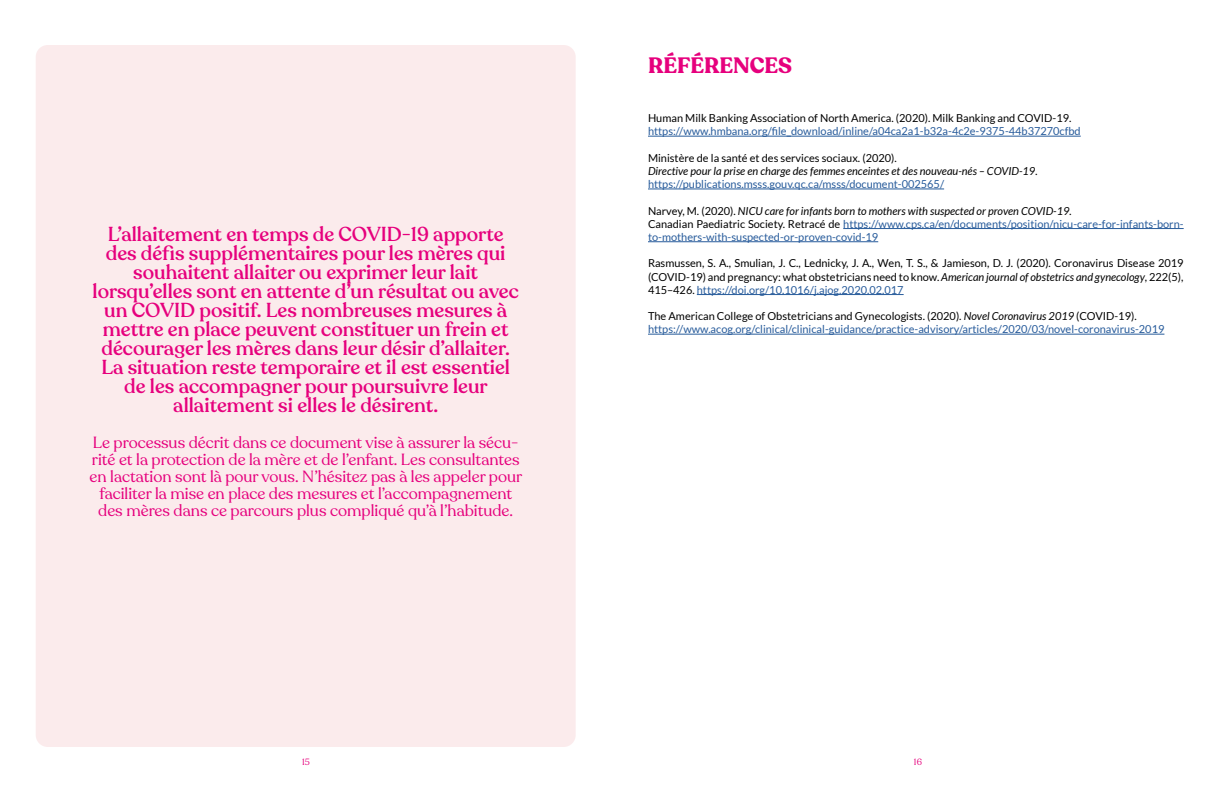
<style>
.page{position:relative;width:1224px;height:792px;background:#fff}
.page>*{position:absolute;margin:0;border:0;box-sizing:border-box;transform-origin:0 0}
.t1{font:700 22px "Recoleta";color:#e6007d}
.t2{font:500 20px/19px "Recoleta";color:#e6007d;text-align:center}
.t3{font:16px/17px "Recoleta";color:#e6007d;text-align:center}
.t4{font:11px/13.2px "Lato";color:#275b9b}
.t5{font:11px/13.2px "Lato";color:#000;text-align:justify}
.t6{font:italic 11px "Lato";color:#000}
.t7{font:9px "Recoleta";color:#e6007d}
.s1{color:#000}
.s2{font-style:italic;color:#000}
.s3{font-style:italic}
.s4{color:#275b9b}
</style>
<div class="page">
<div style="left:36px;top:45px;width:540px;height:702px;background:#fbebec;border-radius:12px"></div>
<hr style="left:648px;top:136px;width:433px;height:1px;background:#275b9b">
<hr style="left:648px;top:189px;width:296px;height:1px;background:#275b9b">
<hr style="left:843px;top:228px;width:341px;height:1px;background:#275b9b">
<hr style="left:648px;top:241px;width:230px;height:1px;background:#275b9b">
<hr style="left:697px;top:294px;width:207px;height:1px;background:#275b9b">
<hr style="left:648px;top:334px;width:516px;height:1px;background:#275b9b">
<p class="t2" style="left:93px;top:225px;width:428px">L’allaitement en temps de COVID-19 apporte des défis supplémentaires pour les mères qui souhaitent allaiter ou exprimer leur lait lorsqu’elles sont en attente d’un résultat ou avec un COVID positif. Les nombreuses mesures à mettre en place peuvent constituer un frein et décourager les mères dans leur désir d’allaiter.<br>La situation reste temporaire et il est essentiel de les accompagner pour poursuivre leur allaitement si elles le désirent.</p>
<p class="t3" style="left:90px;top:434px;width:434px">Le processus décrit dans ce document vise à assurer la sécu&shy;rité et la protection de la mère et de l’enfant. Les consultantes en lactation sont là pour vous. N’hésitez pas à les appeler pour faciliter la mise en place des mesures et l’accompagnement des mères dans ce parcours plus compliqué qu’à l’habitude.</p>
<h1 class="t1" style="left:648px;top:52px;width:146px">RÉFÉRENCES</h1>
<p class="t5" style="left:648px;top:112px;width:425px">Human Milk Banking Association of North America. (2020). Milk Banking and COVID-19.</p>
<p class="t4" style="left:648px;top:125px;width:434px">https://www.hmbana.org/file_download/inline/a04ca2a1-b32a-4c2e-9375-44b37270cfbd</p>
<p class="t5" style="left:648px;top:151px;width:250px">Ministère de la santé et des services sociaux. (2020).</p>
<p class="t6" style="left:648px;top:165px;width:391px">Directive pour la prise en charge des femmes enceintes et des nouveau-nés – COVID-19.</p>
<p class="t4" style="left:648px;top:178px;width:298px">https://publications.msss.gouv.qc.ca/msss/document-002565/</p>
<p class="t4" style="left:648px;top:204px;width:537px"><span class="s1">Narvey, M. (2020).</span> <span class="s2">NICU care for infants born to mothers with suspected or proven COVID-19.<br></span><span class="s1">Canadian Paediatric Society. Retracé de</span> https://www.cps.ca/en/documents/position/nicu-care-for-infants-born&shy;to-mothers-with-suspected-or-proven-covid-19</p>
<p class="t5" style="left:648px;top:257px;width:537px">Rasmussen, S. A., Smulian, J. C., Lednicky, J. A., Wen, T. S., &amp; Jamieson, D. J. (2020). Coronavirus Disease 2019 (COVID-19) and pregnancy: what obstetricians need to know. <span class="s3">American journal of obstetrics and gynecology</span>, 222(5), 415–426. <span class="s4">https://doi.org/10.1016/j.ajog.2020.02.017</span></p>
<p class="t4" style="left:648px;top:310px;width:518px"><span class="s1">The American College of Obstetricians and Gynecologists. (2020).</span> <span class="s2">Novel Coronavirus 2019</span> <span class="s1">(COVID-19). </span>https://www.acog.org/clinical/clinical-guidance/practice-advisory/articles/2020/03/novel-coronavirus-2019</p>
<p class="t7" style="left:302px;top:756px;width:9px">15</p>
<p class="t7" style="left:914px;top:756px;width:10px">16</p>
</div>
